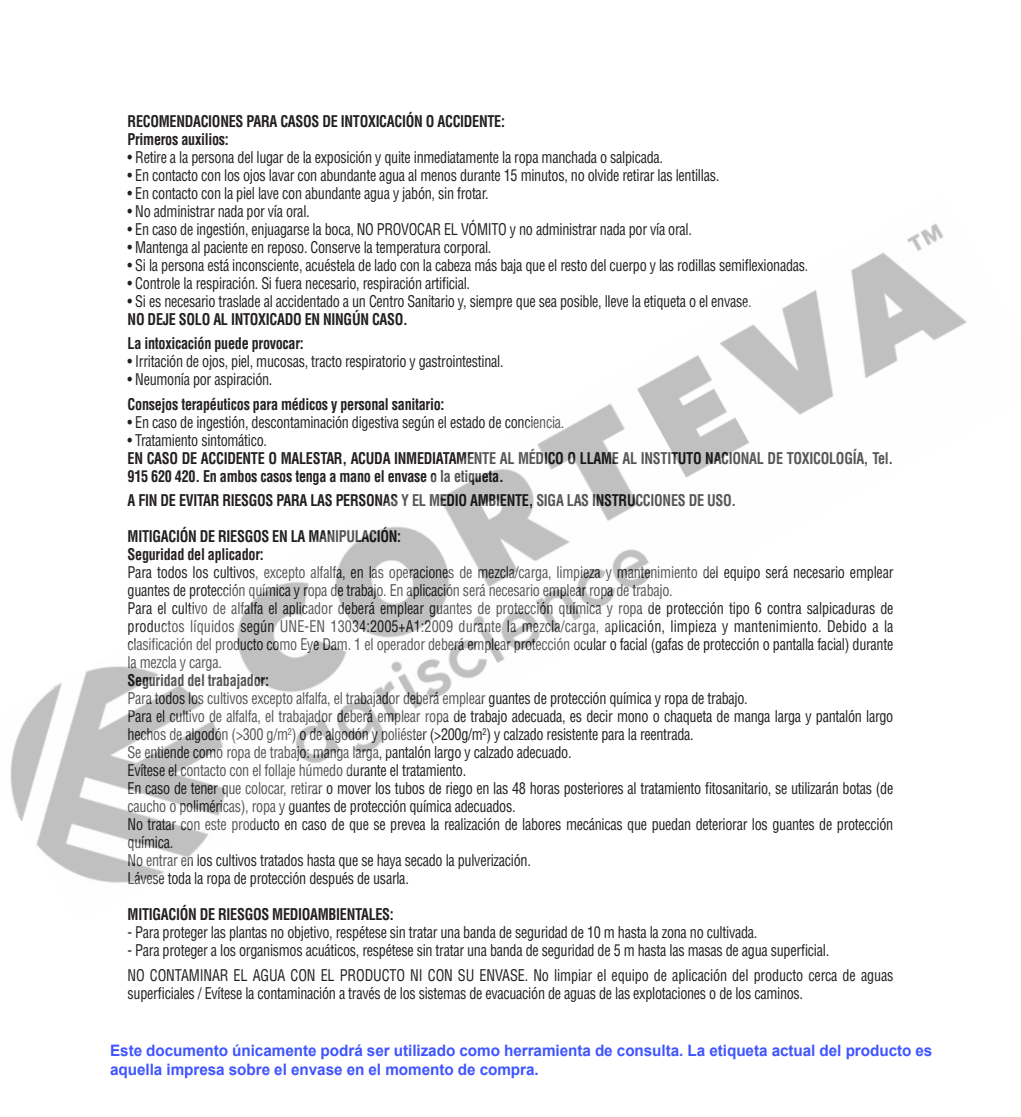
<style>
.page{position:relative;width:1021px;height:1117px;background:#fff}
.page>*{position:absolute;margin:0;border:0;box-sizing:border-box;transform-origin:0 0}
.Body_Text{font:condensed 15.75px/18px "Helvetica LT Std";letter-spacing:-.02em;color:#231f20;scale:.9 1}
.Body_Text-2{font:700 condensed 15.75px/18px "Helvetica LT Std";letter-spacing:-.02em;color:#231f20;scale:.9 1}
.Dossier_3{font:condensed 15.75px "Helvetica LT Std";letter-spacing:-.02em;color:#231f20;scale:.9 1}
.Heading_2{font:700 condensed 15.75px "Helvetica LT Std";letter-spacing:-.02em;color:#231f20;scale:.9 1}
.t1{font:700 15.75px/18.9px "Arial";letter-spacing:-.005em;color:#4055ff}
</style>
<div class="page">
<img style="left:10px;top:223px;width:957px;height:660px">
<p class="Body_Text-2" style="left:128px;top:112px;width:421px">RECOMENDACIONES PARA CASOS DE INTOXICACIÓN O ACCIDENTE:</p>
<p class="Body_Text-2" style="left:128px;top:130px;width:114px">Primeros auxilios:</p>
<p class="Body_Text" style="left:128px;top:148px;width:596px">• Retire a la persona del lugar de la exposición y quite inmediatamente la ropa manchada o salpicada.</p>
<p class="Body_Text" style="left:128px;top:166px;width:659px">• En contacto con los ojos lavar con abundante agua al menos durante 15 minutos, no olvide retirar las lentillas.</p>
<p class="Body_Text" style="left:128px;top:184px;width:402px">• En contacto con la piel lave con abundante agua y jabón, sin frotar.</p>
<p class="Body_Text" style="left:128px;top:202px;width:204px">• No administrar nada por vía oral.</p>
<p class="Body_Text" style="left:128px;top:220px;width:628px">• En caso de ingestión, enjuagarse la boca, NO PROVOCAR EL VÓMITO y no administrar nada por vía oral.</p>
<p class="Body_Text" style="left:128px;top:238px;width:406px">• Mantenga al paciente en reposo. Conserve la temperatura corporal.</p>
<p class="Body_Text" style="left:128px;top:256px;width:758px">• Si la persona está inconsciente, acuéstela de lado con la cabeza más baja que el resto del cuerpo y las rodillas semiflexionadas.</p>
<p class="Body_Text" style="left:128px;top:274px;width:382px">• Controle la respiración. Si fuera necesario, respiración artificial.</p>
<p class="Body_Text" style="left:128px;top:292px;width:695px">• Si es necesario traslade al accidentado a un Centro Sanitario y, siempre que sea posible, lleve la etiqueta o el envase.</p>
<p class="Heading_2" style="left:128px;top:309px;width:313px">NO DEJE SOLO AL INTOXICADO EN NINGÚN CASO.</p>
<p class="Body_Text-2" style="left:128px;top:334px;width:197px">La intoxicación puede provocar:</p>
<p class="Body_Text" style="left:128px;top:352px;width:419px">• Irritación de ojos, piel, mucosas, tracto respiratorio y gastrointestinal.</p>
<p class="Body_Text" style="left:128px;top:370px;width:162px">• Neumonía por aspiración.</p>
<p class="Body_Text-2" style="left:128px;top:395px;width:353px">Consejos terapéuticos para médicos y personal sanitario:</p>
<p class="Body_Text" style="left:128px;top:413px;width:487px">• En caso de ingestión, descontaminación digestiva según el estado de conciencia.</p>
<p class="Body_Text" style="left:128px;top:431px;width:156px">• Tratamiento sintomático.</p>
<p class="Body_Text-2" style="left:128px;top:449px;width:852px">EN CASO DE ACCIDENTE O MALESTAR, ACUDA INMEDIATAMENTE AL MÉDICO O LLAME AL INSTITUTO NACIONAL DE TOXICOLOGÍA, Tel.<br>915 620 420. En ambos casos tenga a mano el envase o la etiqueta.</p>
<p class="Body_Text-2" style="left:128px;top:491px;width:677px">A FIN DE EVITAR RIESGOS PARA LAS PERSONAS Y EL MEDIO AMBIENTE, SIGA LAS INSTRUCCIONES DE USO.</p>
<p class="Heading_2" style="left:128px;top:526px;width:305px">MITIGACIÓN DE RIESGOS EN LA MANIPULACIÓN:</p>
<p class="Heading_2" style="left:128px;top:544px;width:153px">Seguridad del aplicador:</p>
<p class="Body_Text" style="left:128px;top:563px;width:852px">Para todos los cultivos, excepto alfalfa, en las operaciones de mezcla/carga, limpieza y mantenimiento del equipo será necesario emplear guantes de protección química y ropa de trabajo. En aplicación será necesario emplear ropa de trabajo.</p>
<p class="Body_Text" style="left:128px;top:599px;width:852px;text-align:justify">Para el cultivo de alfalfa el aplicador deberá emplear guantes de protección química y ropa de protección tipo 6 contra salpicaduras de productos líquidos según UNE-EN 13034:2005+A1:2009 durante la mezcla/carga, aplicación, limpieza y mantenimiento. Debido a la clasificación del producto como Eye Dam. 1 el operador deberá emplear protección ocular o facial (gafas de protección o pantalla facial) durante la mezcla y carga.</p>
<p class="Heading_2" style="left:128px;top:670px;width:158px">Seguridad del trabajador:</p>
<p class="Body_Text" style="left:128px;top:689px;width:690px">Para todos los cultivos excepto alfalfa, el trabajador deberá emplear guantes de protección química y ropa de trabajo.</p>
<p class="Body_Text" style="left:128px;top:707px;width:852px">Para el cultivo de alfalfa, el trabajador deberá emplear ropa de trabajo adecuada, es decir mono o chaqueta de manga larga y pantalón largo hechos de algodón (&gt;300 g/m<sup>2</sup>) o de algodón y poliéster (&gt;200g/m<sup>2</sup>) y calzado resistente para la reentrada.</p>
<p class="Body_Text" style="left:128px;top:743px;width:495px">Se entiende como ropa de trabajo: manga larga, pantalón largo y calzado adecuado.</p>
<p class="Body_Text" style="left:128px;top:761px;width:378px">Evítese el contacto con el follaje húmedo durante el tratamiento.</p>
<p class="Body_Text" style="left:128px;top:779px;width:852px">En caso de tener que colocar, retirar o mover los tubos de riego en las 48 horas posteriores al tratamiento fitosanitario, se utilizarán botas (de caucho o poliméricas), ropa y guantes de protección química adecuados.</p>
<p class="Body_Text" style="left:128px;top:815px;width:852px">No tratar con este producto en caso de que se prevea la realización de labores mecánicas que puedan deteriorar los guantes de protección química.</p>
<p class="Body_Text" style="left:128px;top:851px;width:449px">No entrar en los cultivos tratados hasta que se haya secado la pulverización.</p>
<p class="Body_Text" style="left:128px;top:869px;width:314px">Lávese toda la ropa de protección después de usarla.</p>
<p class="Heading_2" style="left:128px;top:904px;width:297px">MITIGACIÓN DE RIESGOS MEDIOAMBIENTALES:</p>
<p class="Dossier_3" style="left:128px;top:922px;width:701px">- Para proteger las plantas no objetivo, respétese sin tratar una banda de seguridad de 10 m hasta la zona no cultivada.</p>
<p class="Dossier_3" style="left:128px;top:940px;width:781px">- Para proteger a los organismos acuáticos, respétese sin tratar una banda de seguridad de 5 m hasta las masas de agua superficial.</p>
<p class="Body_Text" style="left:128px;top:965px;width:852px">NO CONTAMINAR EL AGUA CON EL PRODUCTO NI CON SU ENVASE. No limpiar el equipo de aplicación del producto cerca de aguas superficiales / Evítese la contaminación a través de los sistemas de evacuación de aguas de las explotaciones o de los caminos.</p>
<p class="t1" style="left:110px;top:1040px;width:823px">Este documento únicamente podrá ser utilizado como herramienta de consulta. La etiqueta actual del producto es aquella impresa sobre el envase en el momento de compra.</p>
</div>
